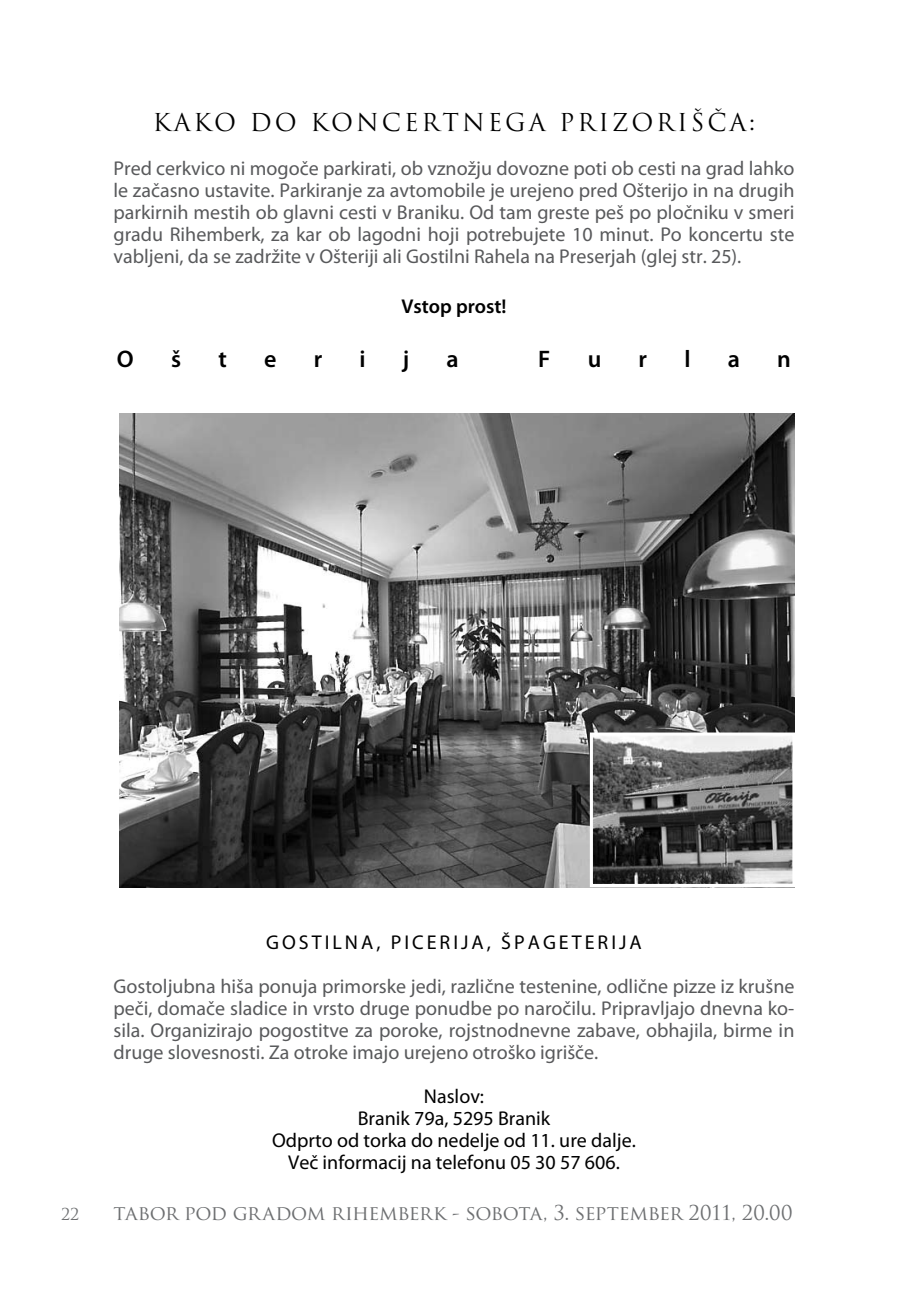
<style>
.page{position:relative;width:908px;height:1304px;background:#fff}
.page>*{position:absolute;margin:0;border:0;box-sizing:border-box;transform-origin:0 0}
.t1{font:24px "Trajan Pro";letter-spacing:.12em;color:#000}
.t2{font:600 24px "Myriad Pro";color:#000}
.t3{font:20px/22px "Myriad Pro";color:#58595b;text-align:justify}
.t4{font:20px/22px "Myriad Pro";color:#000;text-align:center}
.t5{font:20px "Trajan Pro";letter-spacing:-.025em;color:#6d6f71}
.t6{font:20px "Myriad Pro";letter-spacing:.15em;color:#000}
.t7{font:600 20px "Myriad Pro";color:#000}
.t8{font:16px "Trajan Pro";color:#6d6f71}
</style>
<div class="page">
<img style="left:120px;top:414px;width:674px;height:473px">
<img style="left:593px;top:736px;width:198px;height:147px">
<div style="left:589px;top:732px;width:206px;height:155px;border:3px solid #fff"></div>
<p class="t1" style="left:153px;top:107px;width:373px">Kako do koncertnega</p>
<p class="t1" style="left:559px;top:107px;width:197px">pri zoriš ča:</p>
<p class="t3" style="left:113px;top:157px;width:682px">Pred cerkvico ni mogoče parkirati, ob vznožju dovozne poti ob cesti na grad lahko le začasno ustavite. Parkiranje za avtomobile je urejeno pred Ošterijo in na drugih parkirnih mestih ob glavni cesti v Braniku. Od tam greste peš po pločniku v smeri gradu Rihemberk, za kar ob lagodni hoji potrebujete 10 minut. Po koncertu ste vabljeni, da se zadržite v Ošteriji ali Gostilni Rahela na Preserjah (glej str. 25).</p>
<p class="t7" style="left:401px;top:294px;width:106px">Vstop prost!</p>
<p class="t2" style="left:117px;top:343px;width:18px">O</p>
<p class="t2" style="left:171px;top:343px;width:12px">š</p>
<p class="t2" style="left:218px;top:343px;width:10px">t</p>
<p class="t2" style="left:264px;top:343px;width:14px">e</p>
<p class="t2" style="left:313px;top:343px;width:10px">r</p>
<p class="t2" style="left:359px;top:343px;width:8px">i</p>
<p class="t2" style="left:402px;top:343px;width:8px">j</p>
<p class="t2" style="left:446px;top:343px;width:14px">a</p>
<p class="t2" style="left:538px;top:343px;width:14px">F</p>
<p class="t2" style="left:587px;top:343px;width:15px">u</p>
<p class="t2" style="left:638px;top:343px;width:10px">r</p>
<p class="t2" style="left:684px;top:343px;width:8px">l</p>
<p class="t2" style="left:727px;top:343px;width:14px">a</p>
<p class="t2" style="left:776px;top:343px;width:15px">n</p>
<p class="t6" style="left:266px;top:930px;width:377px">GOSTILNA, PICERIJA, ŠPAGETERIJA</p>
<p class="t3" style="left:113px;top:975px;width:682px">Gostoljubna hiša ponuja primorske jedi, različne testenine, odlične pizze iz krušne peči, domače sladice in vrsto druge ponudbe po naročilu. Pripravljajo dnevna ko&shy;sila. Organizirajo pogostitve za poroke, rojstnodnevne zabave, obhajila, birme in druge slovesnosti. Za otroke imajo urejeno otroško igrišče.</p>
<p class="t4" style="left:272px;top:1085px;width:365px">Naslov:<br>Branik 79a, 5295 Branik<br>Odprto od torka do nedelje od 11. ure dalje.<br>Več informacij na telefonu 05 30 57 606.</p>
<p class="t8" style="left:61px;top:1204px;width:20px">22</p>
<p class="t5" style="left:113px;top:1200px;width:680px">tabor pod gradom rihemberk - sobota, 3. september 2011, 20.00</p>
</div>
